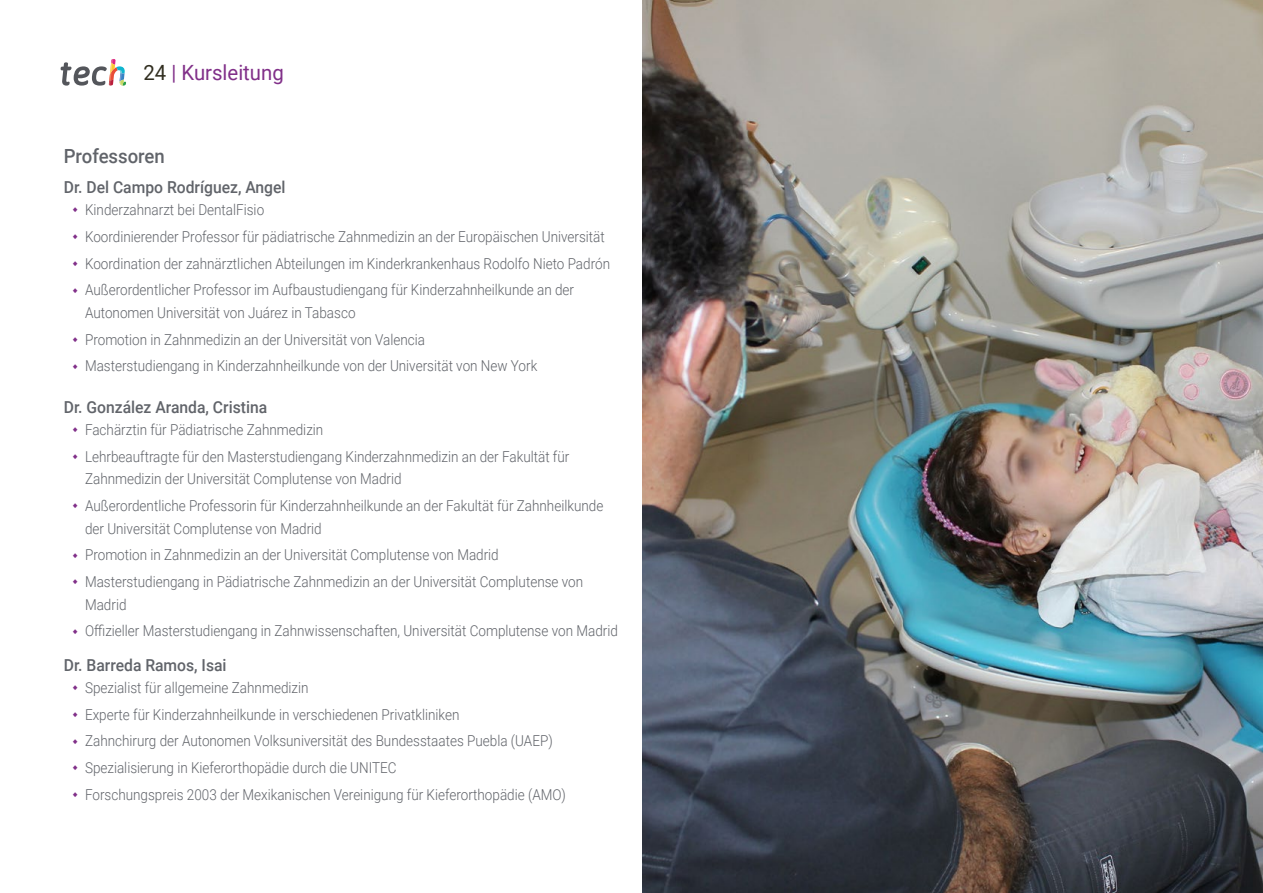
<style>
.page{position:relative;width:1263px;height:893px;background:#fff}
.page>*{position:absolute;margin:0;border:0;box-sizing:border-box;transform-origin:0 0}
.t1{font:21px "Roboto";color:#813089}
.t2{font:500 19.5px "Roboto";color:#61646a;scale:.95 1}
.t3{font:500 16.5px "Roboto";color:#61646a;scale:.95 1}
.t4{font:300 15px/26.7px "Roboto";color:#61646a;scale:.9 1}
.s1{color:#312e20}
</style>
<div class="page">
<img style="left:642px;top:0;width:621px;height:893px">
<svg style="left:61px;top:59px;width:65px;height:27px"></svg>
<h1 class="t1" style="left:144px;top:57px;width:142px"><span class="s1">24</span> | Kursleitung</h1>
<h2 class="t2" style="left:64px;top:143px;width:108px">Professoren</h2>
<p class="t3" style="left:64px;top:175px;width:235px">Dr. Del Campo Rodríguez, Angel</p>
<p class="t4" style="left:85px;top:196px;width:585px">Kinderzahnarzt bei DentalFisio<br>Koordinierender Professor für pädiatrische Zahnmedizin an der Europäischen Universität Koordination der zahnärztlichen Abteilungen im Kinderkrankenhaus Rodolfo Nieto Padrón Außerordentlicher Professor im Aufbaustudiengang für Kinderzahnheilkunde an der</p>
<p class="t4" style="left:85px;top:299px;width:504px">Autonomen Universität von Juárez in Tabasco<br>Promotion in Zahnmedizin an der Universität von Valencia<br>Masterstudiengang in Kinderzahnheilkunde von der Universität von New York</p>
<p class="t3" style="left:64px;top:395px;width:216px">Dr. González Aranda, Cristina</p>
<p class="t4" style="left:85px;top:416px;width:540px">Fachärztin für Pädiatrische Zahnmedizin<br>Lehrbeauftragte für den Masterstudiengang Kinderzahnmedizin an der Fakultät für</p>
<p class="t4" style="left:85px;top:465px;width:577px">Zahnmedizin der Universität Complutense von Madrid<br>Außerordentliche Professorin für Kinderzahnheilkunde an der Fakultät für Zahnheilkunde</p>
<p class="t4" style="left:85px;top:514px;width:555px">der Universität Complutense von Madrid<br>Promotion in Zahnmedizin an der Universität Complutense von Madrid<br>Masterstudiengang in Pädiatrische Zahnmedizin an der Universität Complutense von</p>
<p class="t4" style="left:85px;top:590px;width:594px">Madrid<br>Offizieller Masterstudiengang in Zahnwissenschaften, Universität Complutense von Madrid</p>
<p class="t3" style="left:64px;top:653px;width:173px">Dr. Barreda Ramos, Isai</p>
<p class="t4" style="left:85px;top:674px;width:536px">Spezialist für allgemeine Zahnmedizin<br>Experte für Kinderzahnheilkunde in verschiedenen Privatkliniken<br>Zahnchirurg der Autonomen Volksuniversität des Bundesstaates Puebla (UAEP)<br>Spezialisierung in Kieferorthopädie durch die UNITEC<br>Forschungspreis 2003 der Mexikanischen Vereinigung für Kieferorthopädie (AMO)</p>
</div>
